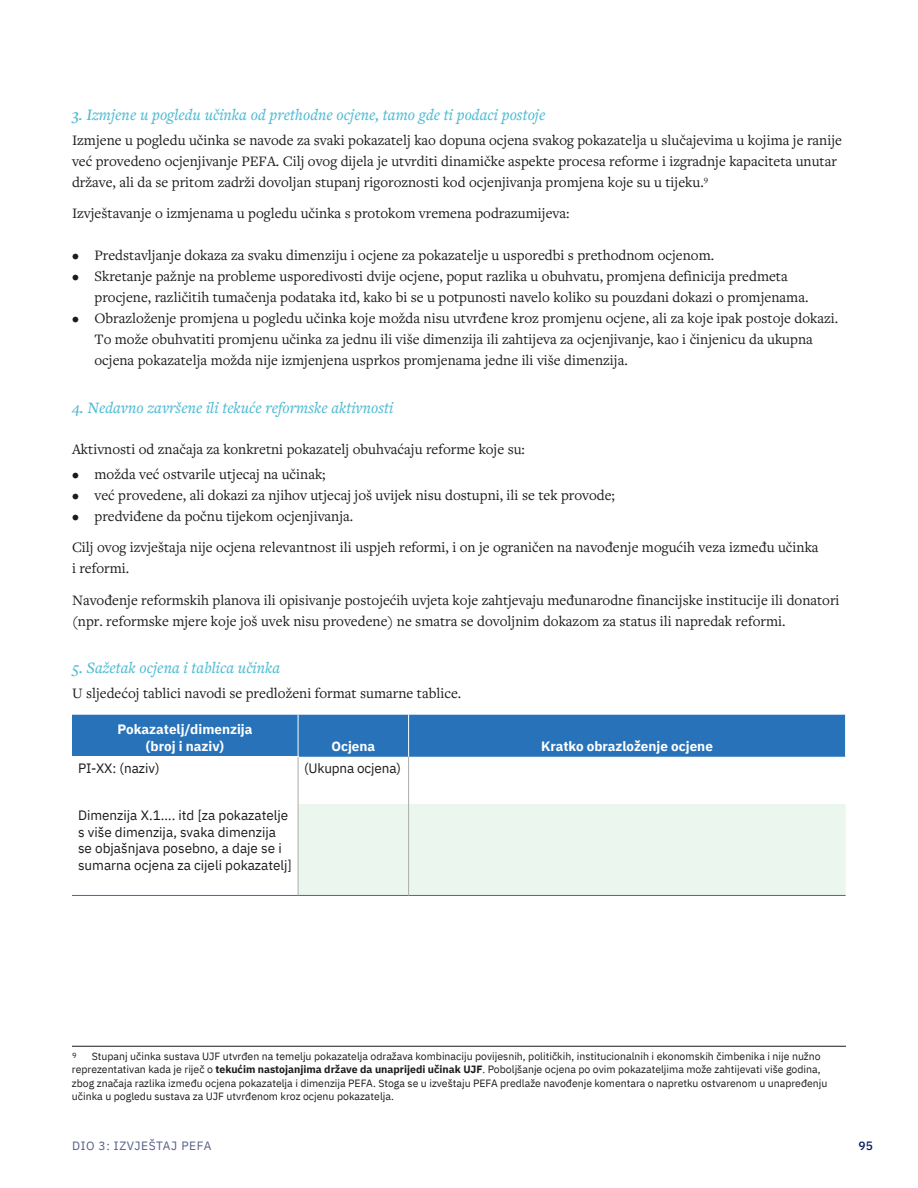
<style>
.page{position:relative;width:918px;height:1188px;background:#fff}
.page>*{position:absolute;margin:0;border:0;box-sizing:border-box;transform-origin:0 0}
.t1{font:italic 500 16.5px "Freight Text Pro";color:#4fbbd3}
.t2{font:15px/21px "Freight Text Pro";color:#1c1b1a}
.t3{font:13.5px/16.5px "IBM Plex Sans";color:#1c1b1a}
.t4{font:700 13.5px/16.5px "IBM Plex Sans";color:#fff;text-align:center}
.t5{font:12px "IBM Plex Sans";letter-spacing:.05em;color:#545e87}
.t6{font:500 12px "IBM Plex Sans";color:#02175a}
.t7{font:10.5px/13.5px "IBM Plex Sans";color:#1c1b1a}
.t8{font:7.5px "IBM Plex Sans";color:#1c1b1a}
.s1{font-weight:700}
</style>
<div class="page">
<div style="left:72px;top:715px;width:773px;height:42px;background:#2872b9"></div>
<div style="left:299px;top:804px;width:547px;height:91px;background:#ebf6ee"></div>
<hr style="left:298px;top:715px;width:1px;height:42px;background:#fff">
<hr style="left:408px;top:715px;width:1px;height:42px;background:#fff">
<hr style="left:72px;top:895px;width:226px;height:1px;background:#2872b9">
<hr style="left:298px;top:895px;width:111px;height:1px;background:#2872b9">
<hr style="left:409px;top:895px;width:437px;height:1px;background:#2872b9">
<hr style="left:298px;top:757px;width:1px;height:47px;background:#abacac">
<hr style="left:408px;top:757px;width:1px;height:47px;background:#abacac">
<hr style="left:298px;top:804px;width:1px;height:91px;background:#abacac">
<hr style="left:408px;top:804px;width:1px;height:91px;background:#abacac">
<hr style="left:72px;top:1046px;width:774px;height:1px;background:#1c1b1a">
<p class="t1" style="left:72px;top:104px;width:475px">3. Izmjene u pogledu učinka od prethodne ocjene, tamo gde ti podaci postoje</p>
<p class="t2" style="left:72px;top:129px;width:772px">Izmjene u pogledu učinka se navode za svaki pokazatelj kao dopuna ocjena svakog pokazatelja u slučajevima u kojima je ranije već provedeno ocjenjivanje PEFA. Cilj ovog dijela je utvrditi dinamičke aspekte procesa reforme i izgradnje kapaciteta unutar države, ali da se pritom zadrži dovoljan stupanj rigoroznosti kod ocjenjivanja promjena koje su u tijeku.<sup>9</sup><sup>8</sup></p>
<p class="t2" style="left:72px;top:202px;width:499px">Izvještavanje o izmjenama u pogledu učinka s protokom vremena podrazumijeva:</p>
<p class="t2" style="left:72px;top:244px;width:644px">• Predstavljanje dokaza za svaku dimenziju i ocjene za pokazatelje u usporedbi s prethodnom ocjenom.</p>
<p class="t2" style="left:94px;top:265px;width:715px;text-indent:-22px">• Skretanje pažnje na probleme usporedivosti dvije ocjene, poput razlika u obuhvatu, promjena definicija predmeta procjene, različitih tumačenja podataka itd, kako bi se u potpunosti navelo koliko su pouzdani dokazi o promjenama.</p>
<p class="t2" style="left:94px;top:307px;width:745px;text-indent:-22px">• Obrazloženje promjena u pogledu učinka koje možda nisu utvrđene kroz promjenu ocjene, ali za koje ipak postoje dokazi.<br>To može obuhvatiti promjenu učinka za jednu ili više dimenzija ili zahtijeva za ocjenjivanje, kao i činjenicu da ukupna ocjena pokazatelja možda nije izmjenjena usprkos promjenama jedne ili više dimenzija.</p>
<p class="t1" style="left:72px;top:397px;width:323px">4. Nedavno završene ili tekuće reformske aktivnosti</p>
<p class="t2" style="left:72px;top:438px;width:454px">Aktivnosti od značaja za konkretni pokazatelj obuhvaćaju reforme koje su:</p>
<p class="t2" style="left:72px;top:463px;width:255px">• možda već ostvarile utjecaj na učinak;</p>
<p class="t2" style="left:72px;top:484px;width:545px">• već provedene, ali dokazi za njihov utjecaj još uvijek nisu dostupni, ili se tek provode;</p>
<p class="t2" style="left:72px;top:500px;width:748px;line-height:31.5px">• predviđene da počnu tijekom ocjenjivanja.<br>Cilj ovog izvještaja nije ocjena relevantnost ili uspjeh reformi, i on je ograničen na navođenje mogućih veza između učinka</p>
<p class="t2" style="left:72px;top:552px;width:769px;line-height:31.5px">i reformi.<br>Navođenje reformskih planova ili opisivanje postojećih uvjeta koje zahtjevaju međunarodne financijske institucije ili donatori</p>
<p class="t2" style="left:72px;top:610px;width:715px">(npr. reformske mjere koje još uvek nisu provedene) ne smatra se dovoljnim dokazom za status ili napredak reformi.</p>
<p class="t1" style="left:72px;top:657px;width:210px">5. Sažetak ocjena i tablica učinka</p>
<p class="t2" style="left:72px;top:682px;width:391px">U sljedećoj tablici navodi se predloženi format sumarne tablice.</p>
<p class="t4" style="left:118px;top:720px;width:136px">Pokazatelj/dimenzija (broj i naziv)</p>
<p class="t4" style="left:331px;top:737px;width:45px">Ocjena</p>
<p class="t4" style="left:541px;top:737px;width:173px">Kratko obrazloženje ocjene</p>
<p class="t3" style="left:78px;top:759px;width:83px">PI-XX: (naziv)</p>
<p class="t3" style="left:304px;top:759px;width:98px">(Ukupna ocjena)</p>
<p class="t3" style="left:78px;top:806px;width:215px">Dimenzija X.1…. itd [za pokazatelje s više dimenzija, svaka dimenzija se objašnjava posebno, a daje se i sumarna ocjena za cijeli pokazatelj]</p>
<p class="t7" style="left:72px;top:1048px;width:757px;text-indent:20px">Stupanj učinka sustava UJF utvrđen na temelju pokazatelja odražava kombinaciju povijesnih, političkih, institucionalnih i ekonomskih čimbenika i nije nužno reprezentativan kada je riječ o <span class="s1">tekućim nastojanjima države da unaprijedi učinak UJF</span>. Poboljšanje ocjena po ovim pokazateljima može zahtijevati više godina, zbog značaja razlika između ocjena pokazatelja i dimenzija PEFA. Stoga se u izveštaju PEFA predlaže navođenje komentara o napretku ostvarenom u unapređenju učinka u pogledu sustava za UJF utvrđenom kroz ocjenu pokazatelja.</p>
<p class="t8" style="left:72px;top:1049px;width:6px">9</p>
<p class="t5" style="left:72px;top:1137px;width:141px">DIO 3: IZVJEŠTAJ PEFA</p>
<p class="t6" style="left:859px;top:1137px;width:16px">95</p>
</div>
